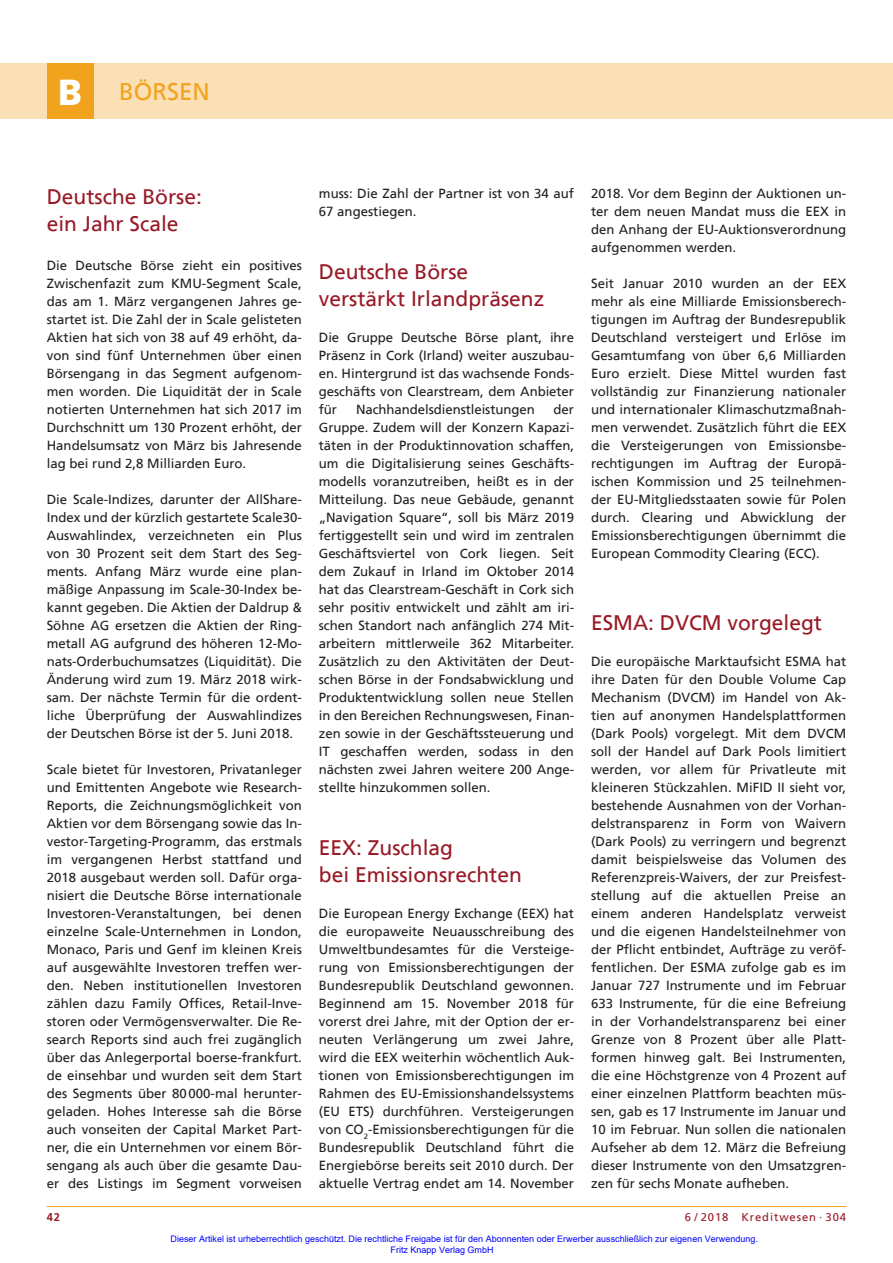
<style>
.page{position:relative;width:893px;height:1263px;background:#fff}
.page>*{position:absolute;margin:0;border:0;box-sizing:border-box;transform-origin:0 0}
.t1{font:24px "Frutiger";color:#f1a31e}
.t2{font:21px/27px "Frutiger";color:#981a26}
.t3{font:13.2px/18px "Frutiger";color:#231f20;text-align:justify}
.t4{font:11.25px "Frutiger";letter-spacing:.08em;color:#981a26}
.t5{font:700 11.25px "Frutiger";color:#981a26}
.t6{font:9px/10.8px "Arial";color:#00f}
.s1{font-weight:900;font-size:36px;color:#fff}
</style>
<div class="page">
<hr style="left:47px;top:1206px;width:799px;height:1px;background:#f1a31e">
<div style="left:0;top:64px;width:893px;height:55px;background:#fbdfb5"></div>
<div style="left:47px;top:64px;width:47px;height:55px;background:#f1a31e"></div>
<h1 class="t1" style="left:58px;top:81px;width:153px"><span class="s1">B</span> BÖRSEN</h1>
<h2 class="t2" style="left:47px;top:185px;width:157px">Deutsche Börse: ein Jahr Scale</h2>
<p class="t3" style="left:47px;top:257px;width:257px">Die Deutsche Börse zieht ein positives Zwischenfazit zum KMU-Segment Scale, das am 1. März vergangenen Jahres ge&shy;startet ist. Die Zahl der in Scale gelisteten Aktien hat sich von 38 auf 49 erhöht, da&shy;von sind fünf Unternehmen über einen Börsengang in das Segment aufgenom&shy;men worden. Die Liquidität der in Scale notierten Unternehmen hat sich 2017 im Durchschnitt um 130 Prozent erhöht, der Handelsumsatz von März bis Jahresende lag bei rund 2,8 Milliarden Euro.</p>
<p class="t3" style="left:47px;top:491px;width:257px">Die Scale-Indizes, darunter der AllShare-Index und der kürzlich gestartete Scale30- Auswahlindex, verzeichneten ein Plus von 30 Prozent seit dem Start des Seg&shy;ments. Anfang März wurde eine plan&shy;mäßige Anpassung im Scale-30-Index be&shy;kannt gegeben. Die Aktien der Daldrup &amp; Söhne AG ersetzen die Aktien der Ring&shy;metall AG aufgrund des höheren 12-Mo&shy;nats-Orderbuchumsatzes (Liquidität). Die Änderung wird zum 19. März 2018 wirk&shy;sam. Der nächste Termin für die ordent&shy;liche Überprüfung der Auswahlindizes der Deutschen Börse ist der 5. Juni 2018.</p>
<p class="t3" style="left:47px;top:761px;width:257px">Scale bietet für Investoren, Privatanleger und Emittenten Angebote wie Research-Reports, die Zeichnungsmöglichkeit von Aktien vor dem Börsengang sowie das In&shy;vestor-Targeting-Programm, das erstmals im vergangenen Herbst stattfand und 2018 ausgebaut werden soll. Dafür orga&shy;nisiert die Deutsche Börse internationale Investoren-Veranstaltungen, bei denen einzelne Scale-Unternehmen in London, Monaco, Paris und Genf im kleinen Kreis auf ausgewählte Investoren treffen wer&shy;den. Neben institutionellen Investoren zählen dazu Family Offices, Retail-Inve&shy;storen oder Vermögensverwalter. Die Re&shy;search Reports sind auch frei zugänglich über das Anlegerportal boerse-frankfurt. de einsehbar und wurden seit dem Start des Segments über 80000-mal herunter&shy;geladen. Hohes Interesse sah die Börse auch vonseiten der Capital Market Part&shy;ner, die ein Unternehmen vor einem Bör&shy;sengang als auch über die gesamte Dau&shy;er des Listings im Segment vorweisen</p>
<p class="t3" style="left:319px;top:185px;width:257px">muss: Die Zahl der Partner ist von 34 auf<br>67 angestiegen.</p>
<h2 class="t2" style="left:319px;top:259px;width:227px">Deutsche Börse verstärkt Irlandpräsenz</h2>
<p class="t3" style="left:319px;top:329px;width:257px">Die Gruppe Deutsche Börse plant, ihre Präsenz in Cork (Irland) weiter auszubau&shy;en. Hintergrund ist das wachsende Fonds&shy;geschäfts von Clearstream, dem Anbieter für</p>
<p class="t3" style="left:319px;top:401px;width:257px;text-indent:235px">der Gruppe. Zudem will der Konzern Kapazi&shy;täten in der Produktinnovation schaffen, um die Digitalisierung seines Geschäfts&shy;modells voranzutreiben, heißt es in der Mitteilung. Das neue Gebäude, genannt „Navigation Square“, soll bis März 2019 fertiggestellt sein und wird im zentralen Geschäftsviertel von Cork liegen. Seit dem Zukauf in Irland im Oktober 2014 hat das Clearstream-Geschäft in Cork sich sehr positiv entwickelt und zählt am iri&shy;schen Standort nach anfänglich 274 Mit&shy;arbeitern mittlerweile 362 Mitarbeiter.<br>Zusätzlich zu den Aktivitäten der Deut&shy;schen Börse in der Fondsabwicklung und Produktentwicklung sollen neue Stellen in den Bereichen Rechnungswesen, Finan&shy;zen sowie in der Geschäftssteuerung und IT geschaffen werden, sodass in den nächsten zwei Jahren weitere 200 Ange&shy;stellte hinzukommen sollen.</p>
<p class="t3" style="left:356px;top:401px;width:180px">Nachhandelsdienstleistungen</p>
<h2 class="t2" style="left:319px;top:835px;width:205px">EEX: Zuschlag<br>bei Emissionsrechten</h2>
<p class="t3" style="left:319px;top:905px;width:257px">Die European Energy Exchange (EEX) hat die europaweite Neuausschreibung des Umweltbundesamtes für die Versteige&shy;rung von Emissionsberechtigungen der Bundesrepublik Deutschland gewonnen.<br>Beginnend am 15. November 2018 für vorerst drei Jahre, mit der Option der er&shy;neuten Verlängerung um zwei Jahre, wird die EEX weiterhin wöchentlich Auk&shy;tionen von Emissionsberechtigungen im Rahmen des EU-Emissionshandelssystems (EU ETS) durchführen. Versteigerungen von CO<sub>2</sub>-Emissionsberechtigungen für die Bundesrepublik Deutschland führt die Energiebörse bereits seit 2010 durch. Der aktuelle Vertrag endet am 14. November</p>
<p class="t3" style="left:591px;top:185px;width:257px">2018. Vor dem Beginn der Auktionen un&shy;ter dem neuen Mandat muss die EEX in den Anhang der EU-Auktionsverordnung aufgenommen werden.</p>
<p class="t3" style="left:591px;top:275px;width:257px">Seit Januar 2010 wurden an der EEX mehr als eine Milliarde Emissionsberech&shy;tigungen im Auftrag der Bundesrepublik Deutschland versteigert und Erlöse im Gesamtumfang von über 6,6 Milliarden Euro erzielt. Diese Mittel wurden fast vollständig zur Finanzierung nationaler und internationaler Klimaschutzmaßnah&shy;men verwendet. Zusätzlich führt die EEX die Versteigerungen von Emissionsbe&shy;rechtigungen im Auftrag der Europä&shy;ischen Kommission und 25 teilnehmen&shy;der EU-Mitgliedsstaaten sowie für Polen durch. Clearing und Abwicklung der Emissionsberechtigungen übernimmt die European Commodity Clearing (ECC).</p>
<h2 class="t2" style="left:591px;top:610px;width:233px">ESMA: DVCM vorgelegt</h2>
<p class="t3" style="left:591px;top:653px;width:257px">Die europäische Marktaufsicht ESMA hat ihre Daten für den Double Volume Cap Mechanism (DVCM) im Handel von Ak&shy;tien auf anonymen Handelsplattformen (Dark Pools) vorgelegt. Mit dem DVCM soll der Handel auf Dark Pools limitiert werden, vor allem für Privatleute mit kleineren Stückzahlen. MiFID II sieht vor, bestehende Ausnahmen von der Vorhan&shy;delstransparenz in Form von Waivern (Dark Pools) zu verringern und begrenzt damit beispielsweise das Volumen des Referenzpreis-Waivers, der zur Preisfest&shy;stellung auf die aktuellen Preise an einem anderen Handelsplatz verweist und die eigenen Handelsteilnehmer von der Pflicht entbindet, Aufträge zu veröf&shy;fentlichen. Der ESMA zufolge gab es im Januar 727 Instrumente und im Februar 633 Instrumente, für die eine Befreiung in der Vorhandelstransparenz bei einer Grenze von 8 Prozent über alle Platt&shy;formen hinweg galt. Bei Instrumenten, die eine Höchstgrenze von 4 Prozent auf einer einzelnen Plattform beachten müs&shy;sen, gab es 17 Instrumente im Januar und 10 im Februar. Nun sollen die nationalen Aufseher ab dem 12. März die Befreiung dieser Instrumente von den Umsatzgren&shy;zen für sechs Monate aufheben.</p>
<p class="t5" style="left:47px;top:1211px;width:15px">42</p>
<p class="t4" style="left:685px;top:1211px;width:163px">6 / 2018 Kreditwesen · 304</p>
<p class="t6" style="left:391px;top:1233px;width:369px;text-indent:-220px">Dieser Artikel ist urheberrechtlich geschützt. Die rechtliche Freigabe ist für den Abonnenten oder Erwerber ausschließlich zur eigenen Verwendung.<br>Fritz Knapp Verlag GmbH</p>
</div>
